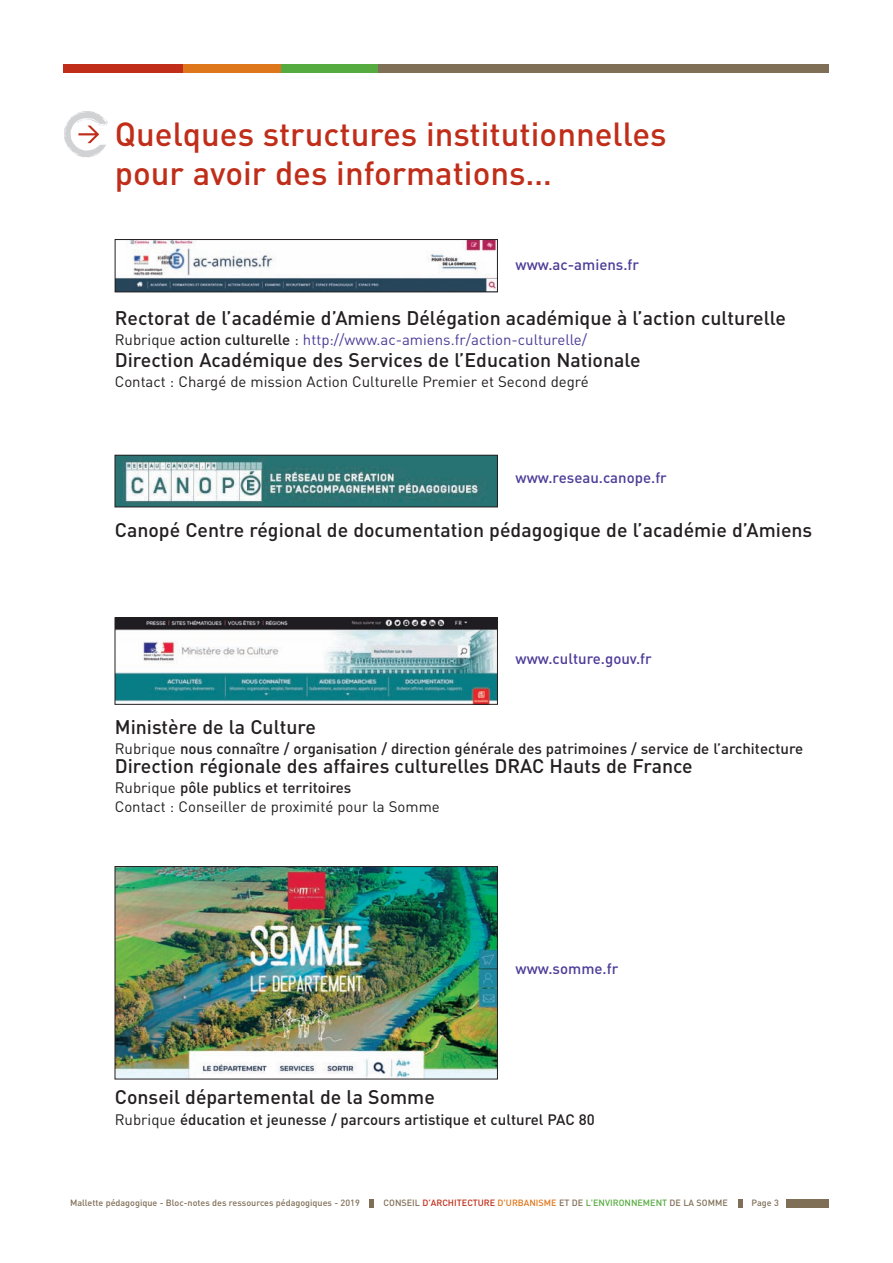
<style>
.page{position:relative;width:893px;height:1263px;background:#fff}
.page>*{position:absolute;margin:0;border:0;box-sizing:border-box;transform-origin:0 0}
.t1{font:500 33px/39.6px "DIN";color:#c02d19}
.t2{font:500 19.5px "DIN";color:#231f20}
.t3{font:500 15px "DIN";color:#231f20}
.t4{font:15px/19.5px "DIN";color:#231f20}
.t5{font:15px "DIN";color:#4d3c98}
.t6{font:500 15px "DIN";color:#4d3c98}
.t7{font:500 9px "DIN";color:#806f57}
.s1{color:#231f20}
.s2{font-weight:500;color:#231f20}
.s3{font-weight:400}
.s4{font-weight:500}
.s5{color:#c02d19}
.s6{color:#de761b}
.s7{color:#56ab40}
</style>
<div class="page">
<div style="left:64px;top:64px;width:119px;height:8px;background:#c02d19"></div>
<div style="left:183px;top:64px;width:98px;height:8px;background:#de761b"></div>
<div style="left:281px;top:64px;width:97px;height:8px;background:#56ab40"></div>
<div style="left:378px;top:64px;width:451px;height:8px;background:#806f57"></div>
<svg style="left:64px;top:111px;width:44px;height:46px"></svg>
<div style="left:787px;top:1199px;width:42px;height:9px;background:#806f57"></div>
<svg style="left:369px;top:1199px;width:4px;height:9px"></svg>
<svg style="left:738px;top:1199px;width:4px;height:9px"></svg>
<img style="left:117px;top:241px;width:379px;height:49px">
<div style="left:115px;top:239px;width:383px;height:53px;border:1px solid #231f20"></div>
<img style="left:117px;top:457px;width:379px;height:48px">
<div style="left:115px;top:455px;width:383px;height:52px;border:1px solid #231f20"></div>
<img style="left:117px;top:619px;width:379px;height:83px">
<div style="left:115px;top:617px;width:383px;height:87px;border:1px solid #231f20"></div>
<img style="left:117px;top:868px;width:379px;height:209px">
<div style="left:115px;top:866px;width:383px;height:213px;border:1px solid #231f20"></div>
<h1 class="t1" style="left:115px;top:113px;width:553px">Quelques structures institutionnelles pour avoir des informations…</h1>
<p class="t6" style="left:516px;top:255px;width:125px">www.ac-amiens.fr</p>
<p class="t2" style="left:115px;top:306px;width:673px">Rectorat de l’académie d’Amiens Délégation académique à l’action culturelle</p>
<p class="t5" style="left:115px;top:331px;width:474px"><span class="s1">Rubrique</span> <span class="s2">action culturelle</span> <span class="s1">:</span> http://www.ac-amiens.fr/action-culturelle/</p>
<p class="t2" style="left:115px;top:348px;width:527px">Direction Académique des Services de l’Education Nationale</p>
<p class="t4" style="left:115px;top:371px;width:475px">Contact : Chargé de mission Action Culturelle Premier et Second degré</p>
<p class="t6" style="left:516px;top:468px;width:153px">www.reseau.canope.fr</p>
<p class="t2" style="left:115px;top:518px;width:699px">Canopé Centre régional de documentation pédagogique de l’académie d’Amiens</p>
<p class="t6" style="left:516px;top:649px;width:138px">www.culture.gouv.fr</p>
<p class="t2" style="left:115px;top:716px;width:203px">Ministère de la Culture</p>
<p class="t3" style="left:115px;top:739px;width:690px"><span class="s3">Rubrique</span> nous connaître / organisation / direction générale des patrimoines / service de l’architecture</p>
<p class="t2" style="left:115px;top:755px;width:579px">Direction régionale des affaires culturelles DRAC Hauts de France</p>
<p class="t4" style="left:115px;top:777px;width:327px">Rubrique <span class="s4">pôle publics et territoires<br></span>Contact : Conseiller de proximité pour la Somme</p>
<p class="t6" style="left:516px;top:960px;width:104px">www.somme.fr</p>
<p class="t2" style="left:115px;top:1086px;width:322px">Conseil départemental de la Somme</p>
<p class="t3" style="left:115px;top:1110px;width:481px"><span class="s3">Rubrique</span> éducation et jeunesse / parcours artistique et culturel PAC 80</p>
<p class="t7" style="left:70px;top:1198px;width:291px">Mallette pédagogique - Bloc-notes des ressources pédagogiques - 2019</p>
<p class="t7" style="left:384px;top:1198px;width:346px">CONSEIL <span class="s5">D'ARCHITECTURE</span> <span class="s6">D'URBANISME</span> ET DE <span class="s7">L'ENVIRONNEMENT</span> DE LA SOMME</p>
<p class="t7" style="left:751px;top:1198px;width:29px">Page 3</p>
</div>
